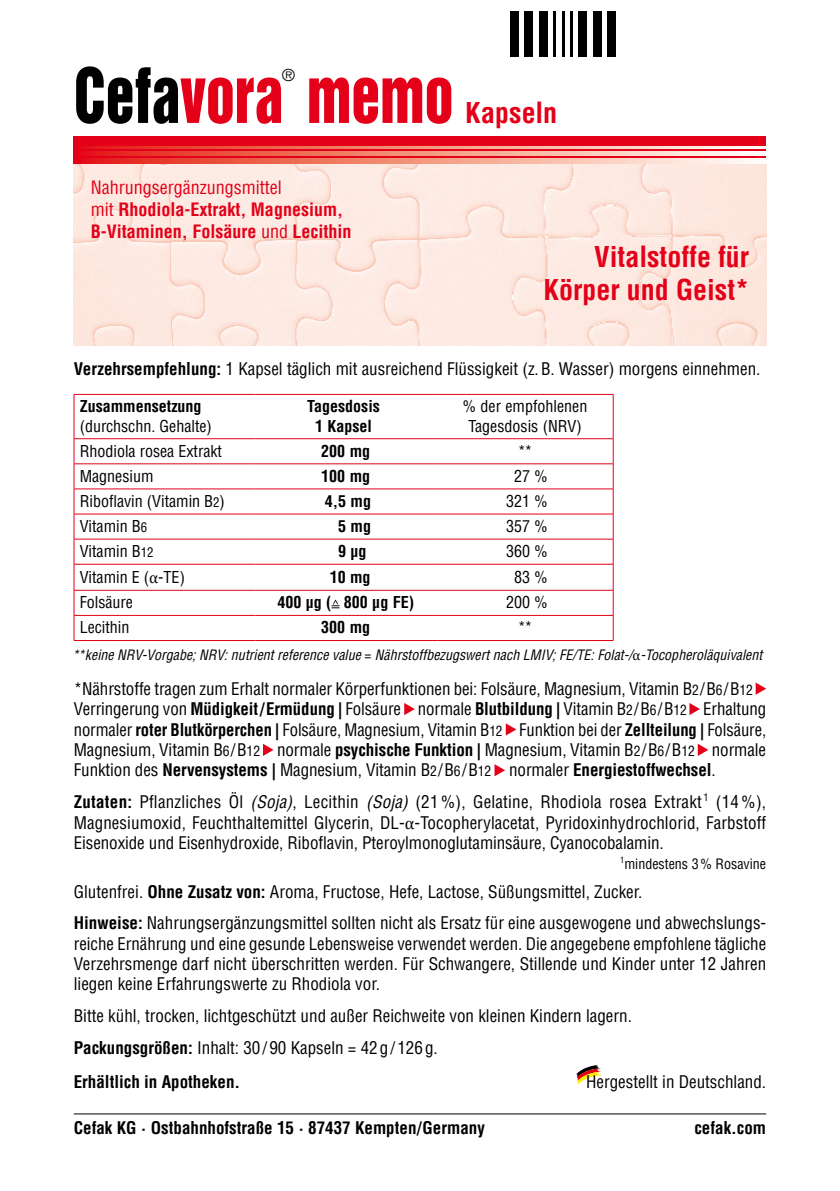
<style>
.page{position:relative;width:840px;height:1191px;background:#fff}
.page>*{position:absolute;margin:0;border:0;box-sizing:border-box;transform-origin:0 0}
.t1{font:69.6px "Helvetica Inserat LT Pro";letter-spacing:-.005em;color:#e30018;scale:.83 1}
.t2{font:700 condensed 28px/33.6px "Helvetica LT Pro";color:#e30018;text-align:right}
.t3{font:700 condensed 18px/21.6px "Helvetica LT Pro";color:#e30018}
.t4{font:condensed 17px/20.4px "Helvetica LT Pro";color:#000}
.t5{font:700 condensed 17px "Helvetica LT Pro";color:#000}
.t6{font:condensed 16px/19.2px "Helvetica LT Pro";color:#000;text-align:center}
.t7{font:700 condensed 16px/19.2px "Helvetica LT Pro";color:#000;text-align:center}
.t8{font:italic condensed 14px "Helvetica LT Pro";color:#000}
.t9{font:condensed 14px "Helvetica LT Pro";color:#000}
.s1{color:#000}
.s2{font-weight:400}
.s3{font-weight:700}
.s4{font-size:12.8px}
.s5{font-family:"Cambria Math";font-stretch:normal}
.s6{font-family:"Cambria Math";font-style:normal;font-stretch:normal}
.s7{font-size:13.6px}
.s8{font-style:italic}
</style>
<div class="page">
<div style="left:74px;top:136px;width:691px;height:28px;background:#e30018"></div>
<svg style="left:85px;top:159px;width:680px;height:5px"></svg>
<svg style="left:85px;top:152px;width:680px;height:4px"></svg>
<svg style="left:85px;top:146px;width:680px;height:3px"></svg>
<img style="left:74px;top:164px;width:691px;height:182px">
<hr style="left:74px;top:1113px;width:691px;height:1px;background:#000">
<svg style="left:755px;top:682px;width:10px;height:12px"></svg>
<svg style="left:404px;top:703px;width:10px;height:12px"></svg>
<svg style="left:689px;top:703px;width:10px;height:12px"></svg>
<svg style="left:505px;top:723px;width:11px;height:12px"></svg>
<svg style="left:263px;top:743px;width:10px;height:13px"></svg>
<svg style="left:697px;top:744px;width:11px;height:12px"></svg>
<svg style="left:494px;top:764px;width:11px;height:12px"></svg>
<hr style="left:74px;top:395px;width:1px;height:43px;background:#e30018">
<hr style="left:74px;top:394px;width:181px;height:1px;background:#e30018">
<hr style="left:255px;top:394px;width:182px;height:1px;background:#e30018">
<hr style="left:437px;top:394px;width:176px;height:1px;background:#e30018">
<hr style="left:612px;top:395px;width:1px;height:43px;background:#e30018">
<hr style="left:74px;top:438px;width:181px;height:1px;background:#e30018">
<hr style="left:255px;top:438px;width:182px;height:1px;background:#e30018">
<hr style="left:437px;top:438px;width:176px;height:1px;background:#e30018">
<hr style="left:74px;top:463px;width:181px;height:1px;background:#e30018">
<hr style="left:74px;top:488px;width:181px;height:1px;background:#e30018">
<hr style="left:74px;top:514px;width:181px;height:1px;background:#e30018">
<hr style="left:74px;top:539px;width:181px;height:1px;background:#e30018">
<hr style="left:74px;top:564px;width:181px;height:1px;background:#e30018">
<hr style="left:74px;top:590px;width:181px;height:1px;background:#e30018">
<hr style="left:255px;top:463px;width:182px;height:1px;background:#e30018">
<hr style="left:255px;top:488px;width:182px;height:1px;background:#e30018">
<hr style="left:255px;top:514px;width:182px;height:1px;background:#e30018">
<hr style="left:255px;top:539px;width:182px;height:1px;background:#e30018">
<hr style="left:255px;top:564px;width:182px;height:1px;background:#e30018">
<hr style="left:255px;top:590px;width:182px;height:1px;background:#e30018">
<hr style="left:437px;top:463px;width:176px;height:1px;background:#e30018">
<hr style="left:437px;top:488px;width:176px;height:1px;background:#e30018">
<hr style="left:437px;top:514px;width:176px;height:1px;background:#e30018">
<hr style="left:437px;top:539px;width:176px;height:1px;background:#e30018">
<hr style="left:437px;top:564px;width:176px;height:1px;background:#e30018">
<hr style="left:437px;top:590px;width:176px;height:1px;background:#e30018">
<svg style="left:74px;top:439px;width:1px;height:201px"></svg>
<hr style="left:74px;top:615px;width:181px;height:1px;background:#e30018">
<hr style="left:74px;top:640px;width:181px;height:1px;background:#e30018">
<hr style="left:255px;top:615px;width:182px;height:1px;background:#e30018">
<hr style="left:255px;top:640px;width:182px;height:1px;background:#e30018">
<hr style="left:437px;top:615px;width:176px;height:1px;background:#e30018">
<svg style="left:612px;top:439px;width:1px;height:201px"></svg>
<hr style="left:437px;top:640px;width:176px;height:1px;background:#e30018">
<svg style="left:331px;top:599px;width:8px;height:9px"></svg>
<svg style="left:576px;top:1065px;width:25px;height:19px"></svg>
<div style="left:592px;top:11px;width:9px;height:46px;background:#000"></div>
<div style="left:524px;top:11px;width:9px;height:46px;background:#000"></div>
<div style="left:606px;top:11px;width:9px;height:46px;background:#000"></div>
<div style="left:510px;top:11px;width:8px;height:46px;background:#000"></div>
<div style="left:578px;top:11px;width:8px;height:46px;background:#000"></div>
<div style="left:538px;top:11px;width:9px;height:46px;background:#000"></div>
<hr style="left:569px;top:11px;width:3px;height:46px;background:#000">
<hr style="left:552px;top:11px;width:3px;height:46px;background:#000">
<hr style="left:561px;top:11px;width:3px;height:46px;background:#000">
<h1 class="t1" style="left:74px;top:54px;width:459px"><span class="s1">CEFA</span>VORA MEMO</h1>
<p class="t6" style="left:282px;top:65px;width:14px">®</p>
<h2 class="t2" style="left:465px;top:95px;width:93px">Kapseln</h2>
<p class="t3" style="left:91px;top:177px;width:262px"><span class="s2">Nahrungsergänzungsmittel<br>mit</span> Rhodiola-Extrakt, Magnesium,<br>B-Vitaminen, Folsäure <span class="s2">und</span> Lecithin</p>
<h2 class="t2" style="left:543px;top:239px;width:207px">Vitalstoffe für<br>Körper und Geist*</h2>
<p class="t4" style="left:74px;top:359px;width:687px"><span class="s3">Verzehrsempfehlung:</span> 1 Kapsel täglich mit ausreichend Flüssigkeit (z.B. Wasser) morgens einnehmen.</p>
<p class="t7" style="left:80px;top:396px;width:123px">Zusammensetzung</p>
<p class="t6" style="left:80px;top:416px;width:134px">(durchschn. Gehalte)</p>
<p class="t7" style="left:307px;top:396px;width:74px">Tagesdosis<br>1 Kapsel</p>
<p class="t6" style="left:462px;top:397px;width:126px">% der empfohlenen<br>Tagesdosis (NRV)</p>
<p class="t6" style="left:80px;top:441px;width:144px">Rhodiola rosea Extrakt</p>
<p class="t7" style="left:321px;top:441px;width:50px">200 mg</p>
<p class="t6" style="left:517px;top:441px;width:16px">**</p>
<p class="t6" style="left:80px;top:466px;width:75px">Magnesium</p>
<p class="t7" style="left:321px;top:466px;width:50px">100 mg</p>
<p class="t6" style="left:514px;top:466px;width:35px">27 %</p>
<p class="t6" style="left:80px;top:491px;width:147px">Riboflavin (Vitamin B<span class="s4">2</span>)</p>
<p class="t7" style="left:324px;top:491px;width:48px">4,5 mg</p>
<p class="t6" style="left:506px;top:491px;width:43px">321 %</p>
<p class="t6" style="left:80px;top:516px;width:69px">Vitamin B<span class="s4">6</span></p>
<p class="t7" style="left:338px;top:516px;width:34px">5 mg</p>
<p class="t6" style="left:506px;top:516px;width:43px">357 %</p>
<p class="t6" style="left:80px;top:541px;width:75px">Vitamin B<span class="s4">12</span></p>
<p class="t7" style="left:338px;top:541px;width:30px">9 µg</p>
<p class="t6" style="left:506px;top:541px;width:43px">360 %</p>
<p class="t6" style="left:80px;top:567px;width:107px">Vitamin E (<span class="s5">α</span>-TE)</p>
<p class="t7" style="left:329px;top:567px;width:42px">10 mg</p>
<p class="t6" style="left:514px;top:567px;width:35px">83 %</p>
<p class="t6" style="left:80px;top:593px;width:55px">Folsäure</p>
<p class="t7" style="left:277px;top:592px;width:138px">400 µg ( 800 µg FE)</p>
<p class="t6" style="left:506px;top:593px;width:43px">200 %</p>
<p class="t6" style="left:80px;top:618px;width:51px">Lecithin</p>
<p class="t7" style="left:321px;top:617px;width:50px">300 mg</p>
<p class="t6" style="left:517px;top:618px;width:16px">**</p>
<p class="t8" style="left:72px;top:646px;width:691px">**keine NRV-Vorgabe; NRV: nutrient reference value = Nährstoffbezugswert nach LMIV; FE/TE: Folat-/<span class="s6">α</span>-Tocopheroläquivalent</p>
<p class="t4" style="left:74px;top:678px;width:693px">*Nährstoffe tragen zum Erhalt normaler Körperfunktionen bei: Folsäure, Magnesium, Vitamin B<span class="s7">2</span>/B<span class="s7">6</span>/B<span class="s7">12<br></span>Verringerung von <span class="s3">Müdigkeit/Ermüdung |</span> Folsäure normale <span class="s3">Blutbildung |</span> Vitamin B<span class="s7">2</span>/B<span class="s7">6</span>/B<span class="s7">12</span> Erhaltung normaler <span class="s3">roter Blutkörperchen |</span> Folsäure, Magnesium, Vitamin B<span class="s7">12</span> Funktion bei der <span class="s3">Zellteilung |</span> Folsäure, Magnesium, Vitamin B<span class="s7">6</span>/B<span class="s7">12</span> normale <span class="s3">psychische Funktion |</span> Magnesium, Vitamin B<span class="s7">2</span>/B<span class="s7">6</span>/B<span class="s7">12</span> normale Funktion des <span class="s3">Nervensystems |</span> Magnesium, Vitamin B<span class="s7">2</span>/B<span class="s7">6</span>/B<span class="s7">12</span> normaler <span class="s3">Energiestoffwechsel</span>.</p>
<p class="t4" style="left:74px;top:791px;width:693px;text-align:justify"><span class="s3">Zutaten:</span> Pflanzliches Öl <span class="s8">(Soja)</span>, Lecithin <span class="s8">(Soja)</span> (21 %), Gelatine, Rhodiola rosea Extrakt <sup>1</sup> (14 %), Magnesiumoxid, Feuchthaltemittel Glycerin, DL-<span class="s5">α</span>-Tocopherylacetat, Pyridoxinhydrochlorid, Farbstoff Eisenoxide und Eisenhydroxide, Riboflavin, Pteroylmonoglutaminsäure, Cyanocobalamin.</p>
<p class="t9" style="left:619px;top:854px;width:147px"><sup>1</sup>mindestens 3% Rosavine</p>
<p class="t4" style="left:74px;top:875px;width:693px;line-height:31.8px">Glutenfrei. <span class="s3">Ohne Zusatz von:</span> Aroma, Fructose, Hefe, Lactose, Süßungsmittel, Zucker.<br><span class="s3">Hinweise:</span> Nahrungsergänzungsmittel sollten nicht als Ersatz für eine ausgewogene und abwechslungs-</p>
<p class="t4" style="left:74px;top:933px;width:693px;text-align:justify">reiche Ernährung und eine gesunde Lebensweise verwendet werden. Die angegebene empfohlene tägliche Verzehrsmenge darf nicht überschritten werden. Für Schwangere, Stillende und Kinder unter 12 Jahren liegen keine Erfahrungswerte zu Rhodiola vor.</p>
<p class="t4" style="left:74px;top:1000px;width:559px;line-height:31.8px">Bitte kühl, trocken, lichtgeschützt und außer Reichweite von kleinen Kindern lagern.<br><span class="s3">Packungsgrößen:</span> Inhalt: 30 /90 Kapseln = 42 g/126g.</p>
<p class="t5" style="left:74px;top:1071px;width:168px">Erhältlich in Apotheken.</p>
<p class="t4" style="left:585px;top:1072px;width:181px">Hergestellt in Deutschland.</p>
<p class="t5" style="left:74px;top:1116px;width:412px">Cefak KG · Ostbahnhofstraße 15 · 87437 Kempten/Germany</p>
<p class="t5" style="left:694px;top:1116px;width:73px">cefak.com</p>
</div>
